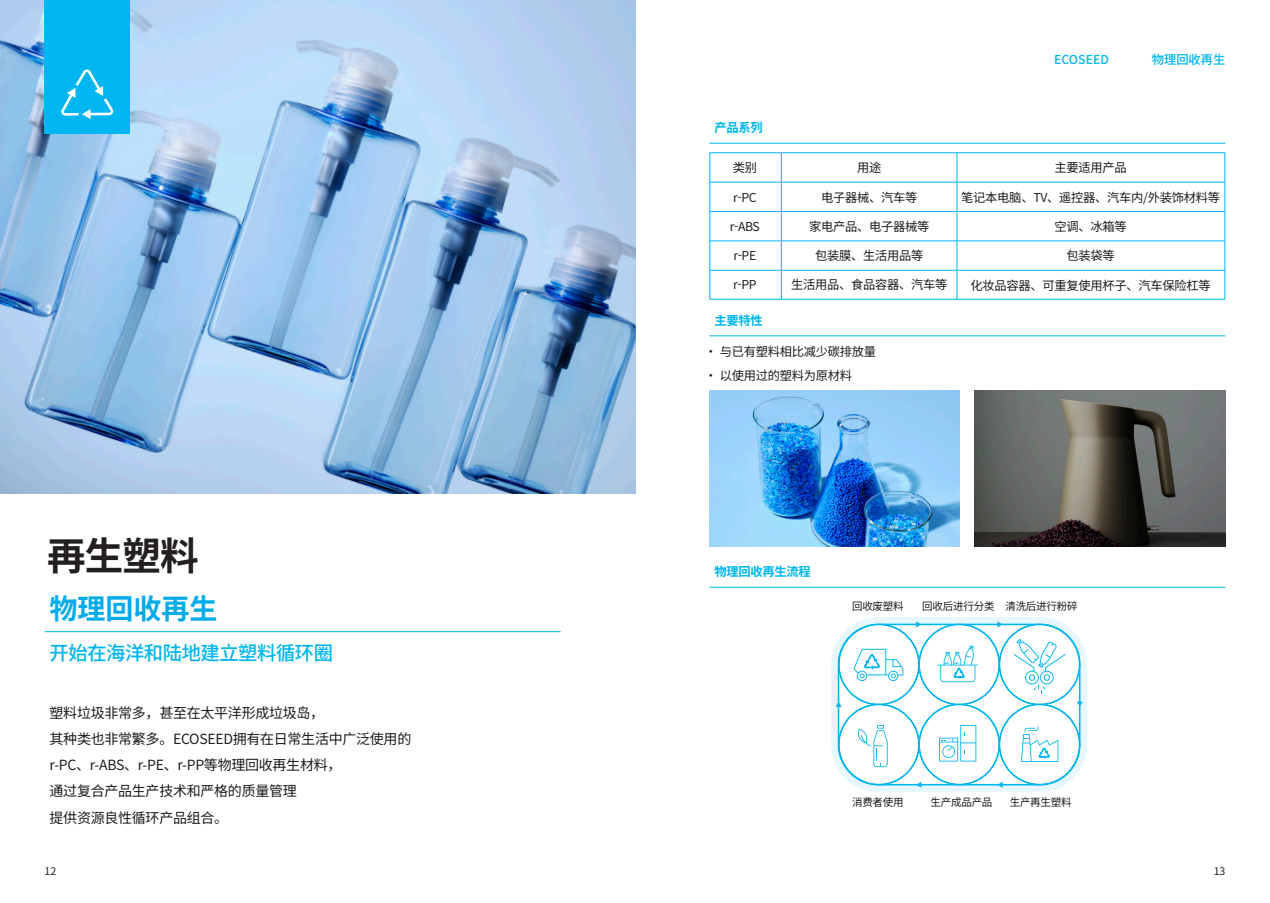
<style>
.page{position:relative;width:1270px;height:903px;background:#fff}
.page>*{position:absolute;margin:0;border:0;box-sizing:border-box;transform-origin:0 0}
.t1{font:700 38.5px "Noto Sans KR";color:#231f20}
.t2{font:700 28px "Noto Sans SC";color:#00abeb}
.t3{font:500 19.25px "Noto Sans SC";letter-spacing:-.02em;color:#00b6f0}
.t4{font:14px "Noto Sans SC";letter-spacing:-.02em;color:#231f20}
.t5{font:12.25px "Noto Sans SC";letter-spacing:-.02em;color:#231f20}
.t6{font:12.25px "Noto Sans KR";letter-spacing:-.03em;color:#231f20}
.단락_스타일_2{font:700 12.25px "Noto Sans SC";letter-spacing:-.02em;color:#00b6f0}
.t7{font:500 12.25px "Noto Sans KR";color:#00b6f0}
.t8{font:500 12.25px "Noto Sans SC";color:#00b6f0}
.t9{font:10.5px "Noto Sans SC";letter-spacing:-.02em;color:#231f20}
.t10{font:10.5px "Noto Sans KR";color:#231f20}
</style>
<div class="page">
<img style="left:0;top:0;width:635px;height:493px">
<div style="left:45px;top:0;width:85px;height:134px;background:#00b6f0"></div>
<svg style="left:61px;top:69px;width:52px;height:50px"></svg>
<hr style="left:709px;top:143px;width:516px;height:1px;background:#00b6f0">
<hr style="left:709px;top:182px;width:516px;height:1px;background:#00b6f0">
<hr style="left:709px;top:211px;width:516px;height:1px;background:#00b6f0">
<hr style="left:709px;top:240px;width:516px;height:1px;background:#00b6f0">
<hr style="left:710px;top:270px;width:515px;height:1px;background:#00b6f0">
<hr style="left:781px;top:152px;width:1px;height:148px;background:#00b6f0">
<hr style="left:956px;top:152px;width:1px;height:148px;background:#00b6f0">
<img style="left:709px;top:391px;width:251px;height:155px">
<img style="left:975px;top:391px;width:250px;height:155px">
<hr style="left:709px;top:587px;width:516px;height:1px;background:#00b6f0">
<svg style="left:831px;top:617px;width:256px;height:175px"></svg>
<hr style="left:709px;top:335px;width:516px;height:1px;background:#00b6f0">
<hr style="left:45px;top:631px;width:516px;height:1px;background:#00b6f0">
<p class="t7" style="left:1054px;top:53px;width:56px">ECOSEED</p>
<p class="t8" style="left:1152px;top:53px;width:75px">物理回收再生</p>
<p class="단락_스타일_2" style="left:714px;top:121px;width:50px">产品系列</p>
<p class="t5" style="left:733px;top:160px;width:26px">类别</p>
<p class="t5" style="left:857px;top:160px;width:26px">用途</p>
<p class="t5" style="left:1055px;top:160px;width:74px">主要适用产品</p>
<p class="t6" style="left:733px;top:190px;width:25px">r-PC</p>
<p class="t6" style="left:730px;top:219px;width:32px">r-ABS</p>
<p class="t6" style="left:733px;top:249px;width:24px">r-PE</p>
<p class="t6" style="left:733px;top:278px;width:25px">r-PP</p>
<p class="t5" style="left:821px;top:190px;width:98px">电子器械、汽车等</p>
<p class="t5" style="left:809px;top:219px;width:122px">家电产品、电子器械等</p>
<p class="t5" style="left:815px;top:249px;width:110px">包装膜、生活用品等</p>
<p class="t5" style="left:791px;top:278px;width:158px">生活用品、食品容器、汽车等</p>
<p class="t5" style="left:961px;top:190px;width:260px">笔记本电脑、TV、遥控器、汽车内/外装饰材料等</p>
<p class="t5" style="left:1055px;top:219px;width:74px">空调、冰箱等</p>
<p class="t5" style="left:1067px;top:249px;width:50px">包装袋等</p>
<p class="t5" style="left:970px;top:279px;width:242px">化妆品容器、可重复使用杯子、汽车保险杠等</p>
<p class="단락_스타일_2" style="left:714px;top:314px;width:50px">主要特性</p>
<p class="t1" style="left:47px;top:534px;width:153px">再生塑料</p>
<p class="t2" style="left:50px;top:593px;width:169px">物理回收再生</p>
<p class="t3" style="left:50px;top:642px;width:285px">开始在海洋和陆地建立塑料循环圈</p>
<p class="t4" style="left:50px;top:704px;width:276px">塑料垃圾非常多，甚至在太平洋形成垃圾岛，</p>
<p class="t4" style="left:50px;top:731px;width:363px">其种类也非常繁多。ECOSEED拥有在日常生活中广泛使用的</p>
<p class="t4" style="left:50px;top:757px;width:293px">r-PC、r-ABS、r-PE、r-PP等物理回收再生材料，</p>
<p class="t4" style="left:50px;top:783px;width:249px">通过复合产品生产技术和严格的质量管理</p>
<p class="t4" style="left:50px;top:809px;width:180px">提供资源良性循环产品组合。</p>
<p class="t5" style="left:705px;top:344px;width:173px">• 与已有塑料相比减少碳排放量</p>
<p class="t5" style="left:705px;top:369px;width:149px">• 以使用过的塑料为原材料</p>
<p class="단락_스타일_2" style="left:714px;top:565px;width:98px">物理回收再生流程</p>
<p class="t9" style="left:852px;top:600px;width:53px">回收废塑料</p>
<p class="t9" style="left:922px;top:600px;width:74px">回收后进行分类</p>
<p class="t9" style="left:1005px;top:600px;width:74px">清洗后进行粉碎</p>
<p class="t9" style="left:852px;top:796px;width:53px">消费者使用</p>
<p class="t9" style="left:930px;top:796px;width:63px">生产成品产品</p>
<p class="t9" style="left:1010px;top:796px;width:63px">生产再生塑料</p>
<p class="t10" style="left:45px;top:865px;width:13px">12</p>
<p class="t10" style="left:1214px;top:865px;width:13px">13</p>
</div>
